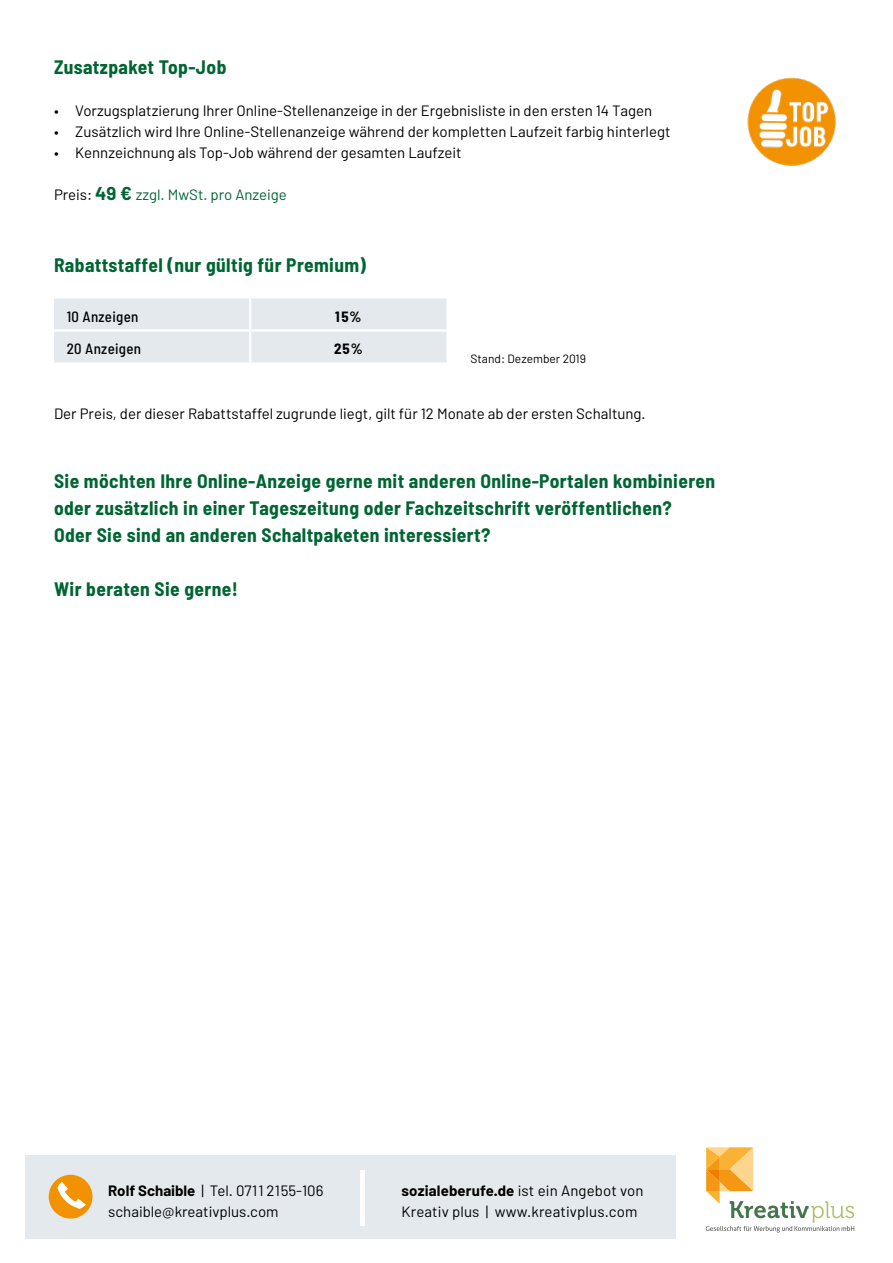
<style>
.page{position:relative;width:893px;height:1263px;background:#fff}
.page>*{position:absolute;margin:0;border:0;box-sizing:border-box;transform-origin:0 0}
.t1{font:700 semi-condensed 19.5px/27px "Barlow";letter-spacing:.02em;color:#006533}
.t2{font:15px/21px "Barlow";color:#000}
.t3{font:15px "Barlow";color:#006533}
.t4{font:500 semi-condensed 15px "Barlow";letter-spacing:.02em;color:#000}
.t5{font:700 semi-condensed 15px "Barlow";color:#000}
.t6{font:12px "Barlow";color:#000}
.s1{color:#000}
.s2{font-weight:700;font-size:18.6px}
.s3{font-weight:700}
</style>
<div class="page">
<div style="left:54px;top:298px;width:392px;height:64px;background:#e3e9ec"></div>
<hr style="left:249px;top:298px;width:2px;height:31px;background:#fff">
<hr style="left:54px;top:329px;width:196px;height:3px;background:#fff">
<hr style="left:250px;top:329px;width:196px;height:3px;background:#fff">
<hr style="left:249px;top:332px;width:2px;height:30px;background:#fff">
<img style="left:747px;top:77px;width:89px;height:89px">
<div style="left:26px;top:1155px;width:650px;height:84px;background:#e3e9ec"></div>
<svg style="left:706px;top:1147px;width:148px;height:85px"></svg>
<div style="left:49px;top:1175px;width:43px;height:43px;background:#f39200;border-radius:50%"></div>
<svg style="left:57px;top:1182px;width:29px;height:27px"></svg>
<hr style="left:360px;top:1170px;width:4px;height:56px;background:#fff">
<h1 class="t1" style="left:54px;top:53px;width:174px">Zusatzpaket Top-Job</h1>
<p class="t2" style="left:54px;top:99px;width:600px">• Vorzugsplatzierung Ihrer Online-Stellenanzeige in der Ergebnisliste in den ersten 14 Tagen</p>
<p class="t2" style="left:54px;top:120px;width:618px">• Zusätzlich wird Ihre Online-Stellenanzeige während der kompletten Laufzeit farbig hinterlegt</p>
<p class="t2" style="left:54px;top:141px;width:409px">• Kennzeichnung als Top-Job während der gesamten Laufzeit</p>
<p class="t3" style="left:54px;top:185px;width:234px"><span class="s1">Preis:</span> <span class="s2">49 €</span> zzgl. MwSt. pro Anzeige</p>
<h1 class="t1" style="left:54px;top:251px;width:313px">Rabattstaffel (nur gültig für Premium)</h1>
<p class="t4" style="left:67px;top:307px;width:73px">10 Anzeigen</p>
<p class="t5" style="left:335px;top:307px;width:28px">15%</p>
<p class="t4" style="left:67px;top:339px;width:76px">20 Anzeigen</p>
<p class="t5" style="left:334px;top:339px;width:30px">25%</p>
<p class="t6" style="left:471px;top:351px;width:117px">Stand: Dezember 2019</p>
<p class="t2" style="left:54px;top:403px;width:593px">Der Preis, der dieser Rabattstaffel zugrunde liegt, gilt für 12 Monate ab der ersten Schaltung.</p>
<h1 class="t1" style="left:54px;top:467px;width:663px">Sie möchten Ihre Online-Anzeige gerne mit anderen Online-Portalen kombinieren oder zusätzlich in einer Tageszeitung oder Fachzeitschrift veröffentlichen?<br>Oder Sie sind an anderen Schaltpaketen interessiert?</h1>
<h1 class="t1" style="left:54px;top:575px;width:186px">Wir beraten Sie gerne!</h1>
<p class="t2" style="left:108px;top:1180px;width:217px"><span class="s3">Rolf Schaible</span> | Tel. 0711 2155-106 schaible@kreativplus.com</p>
<p class="t2" style="left:401px;top:1180px;width:244px"><span class="s3">sozialeberufe.de</span> ist ein Angebot von<br>Kreativ plus | www.kreativplus.com</p>
</div>
